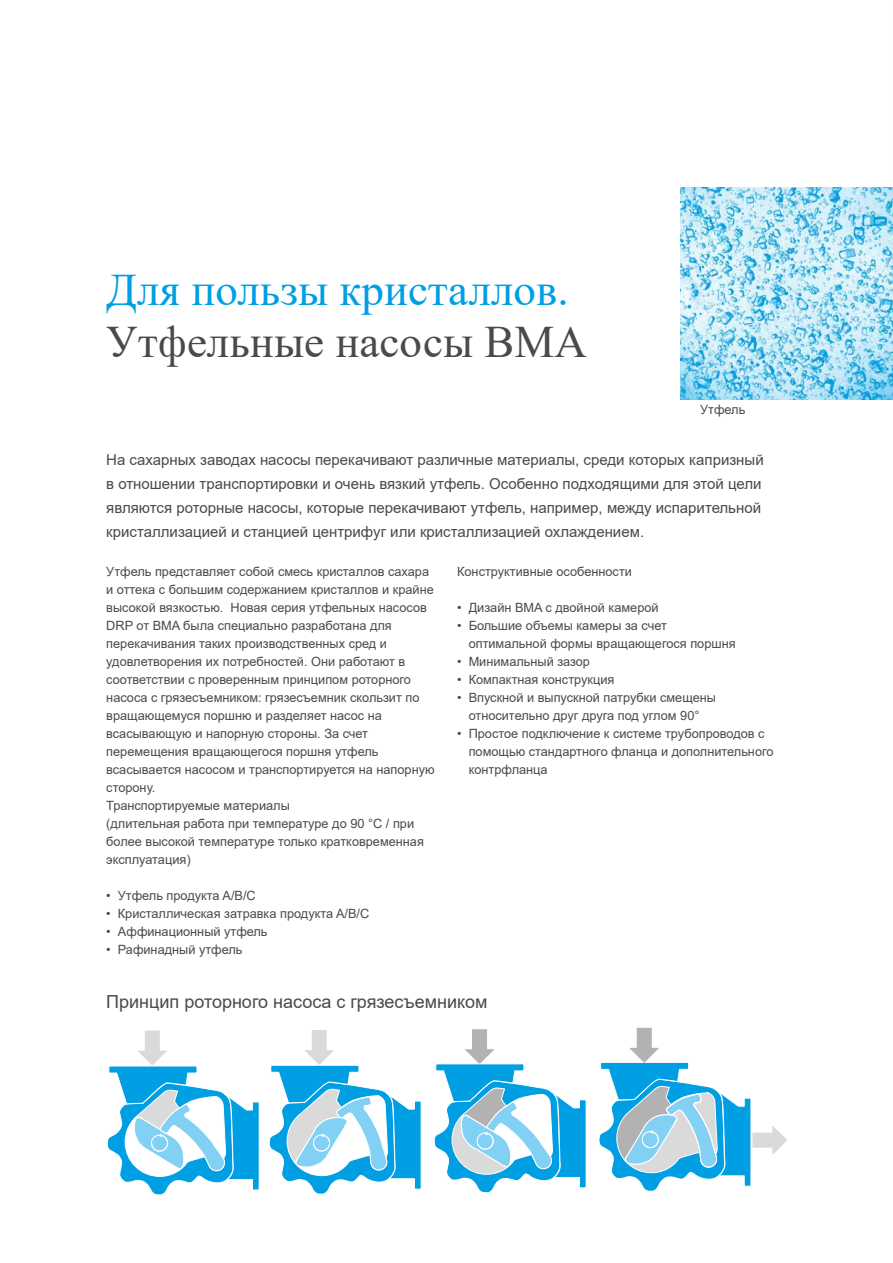
<style>
.page{position:relative;width:893px;height:1263px;background:#fff}
.page>*{position:absolute;margin:0;border:0;box-sizing:border-box;transform-origin:0 0}
.t1{font:45px "Times New Roman";color:#009fe3}
.t2{font:45px "Times New Roman";color:#4a4a49}
.t3{font:18px "Arial";color:#4a4a49}
.t4{font:15px/24px "Arial";color:#4a4a49}
.t5{font:12.75px/18px "Arial";color:#4a4a49}
</style>
<div class="page">
<hr style="left:892px;top:400px;width:1px;height:863px;background:#eaf6fe">
<img style="left:680px;top:187px;width:213px;height:213px">
<svg style="left:107px;top:1030px;width:152px;height:165px"></svg>
<svg style="left:269px;top:1030px;width:152px;height:164px"></svg>
<svg style="left:434px;top:1029px;width:152px;height:164px"></svg>
<svg style="left:599px;top:1028px;width:188px;height:164px"></svg>
<h1 class="t1" style="left:106px;top:258px;width:464px">Для пользы кристаллов.</h1>
<h1 class="t2" style="left:106px;top:310px;width:482px">Утфельные насосы BMA</h1>
<p class="t5" style="left:700px;top:400px;width:47px">Утфель</p>
<p class="t4" style="left:106px;top:447px;width:659px">На сахарных заводах насосы перекачивают различные материалы, среди которых капризный в отношении транспортировки и очень вязкий утфель. Особенно подходящими для этой цели являются роторные насосы, которые перекачивают утфель, например, между испарительной кристаллизацией и станцией центрифуг или кристаллизацией охлаждением.</p>
<p class="t5" style="left:106px;top:562px;width:330px">Утфель представляет собой смесь кристаллов сахара и оттека с большим содержанием кристаллов и крайне высокой вязкостью. Новая серия утфельных насосов DRP от BMA была специально разработана для перекачивания таких производственных сред и удовлетворения их потребностей. Они работают в соответствии с проверенным принципом роторного насоса с грязесъемником: грязесъемник скользит по вращающемуся поршню и разделяет насос на всасывающую и напорную стороны. За счет перемещения вращающегося поршня утфель всасывается насосом и транспортируется на напорную сторону.</p>
<p class="t5" style="left:457px;top:562px;width:176px">Конструктивные особенности</p>
<p class="t5" style="left:457px;top:598px;width:203px">• Дизайн BMA с двойной камерой</p>
<p class="t5" style="left:469px;top:616px;width:268px;text-indent:-12px">• Большие объемы камеры за счет оптимальной формы вращающегося поршня</p>
<p class="t5" style="left:457px;top:652px;width:134px">• Минимальный зазор</p>
<p class="t5" style="left:457px;top:670px;width:159px">• Компактная конструкция</p>
<p class="t5" style="left:457px;top:689px;width:260px;text-align:center">• Впускной и выпускной патрубки смещены относительно друг друга под углом 90°</p>
<p class="t5" style="left:469px;top:725px;width:306px;text-indent:-12px">• Простое подключение к системе трубопроводов с помощью стандартного фланца и дополнительного контрфланца</p>
<p class="t5" style="left:106px;top:796px;width:319px">Транспортируемые материалы<br>(длительная работа при температуре до 90 °C / при более высокой температуре только кратковременная эксплуатация)</p>
<p class="t5" style="left:106px;top:886px;width:151px">• Утфель продукта A/B/C</p>
<p class="t5" style="left:106px;top:904px;width:265px">• Кристаллическая затравка продукта A/B/C</p>
<p class="t5" style="left:106px;top:922px;width:163px">• Аффинационный утфель</p>
<p class="t5" style="left:106px;top:940px;width:138px">• Рафинадный утфель</p>
<h2 class="t3" style="left:106px;top:989px;width:383px">Принцип роторного насоса с грязесъемником</h2>
</div>
